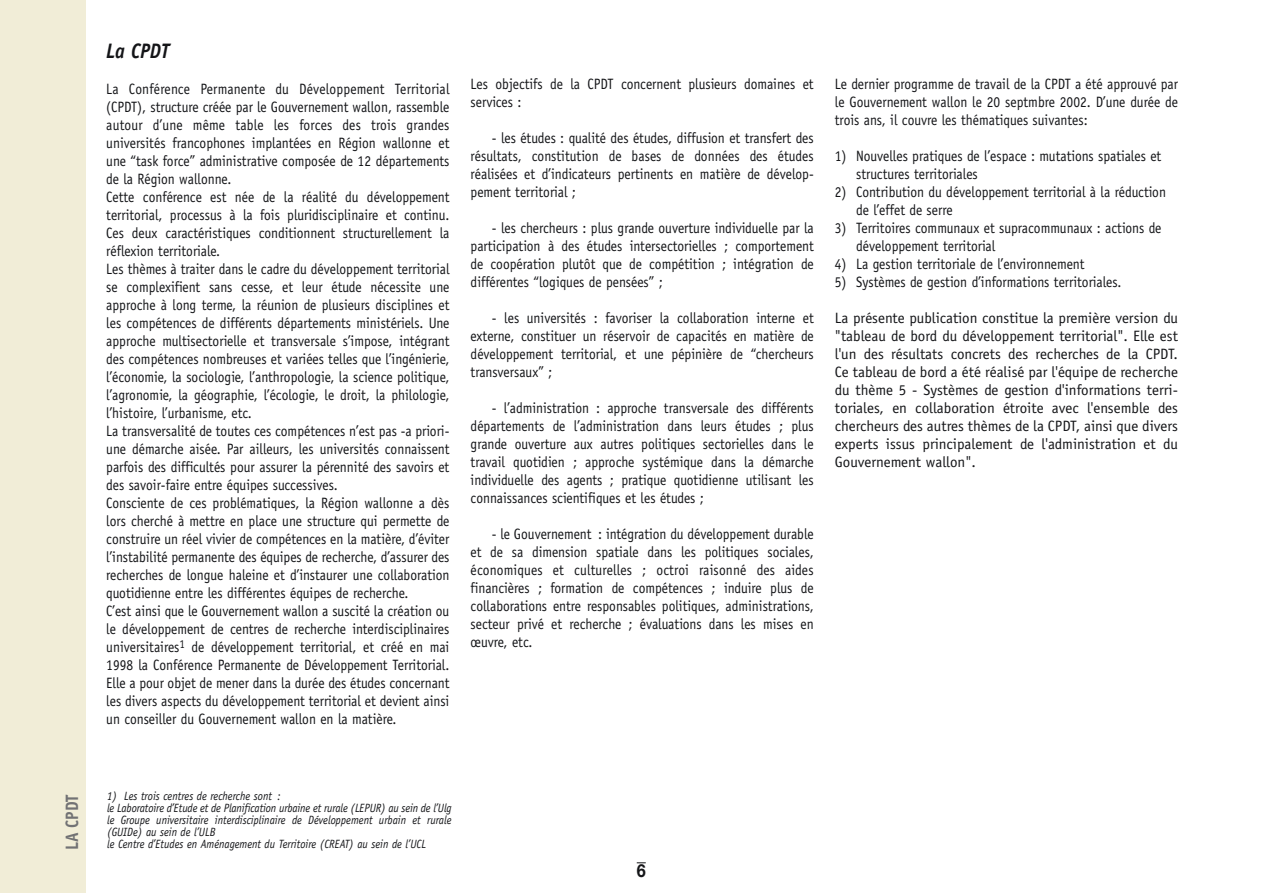
<style>
.page{position:relative;width:1263px;height:893px;background:#fff}
.page>*{position:absolute;margin:0;border:0;box-sizing:border-box;transform-origin:0 0}
.t1{font:italic 700 21px "Officina Sans";color:#141518;scale:.9 1}
.t2{font:700 18px "Officina Sans";color:#727274;scale:.9 1}
.t3{font:700 18px "Helvetica Neue";color:#141518;scale:.9 1}
.t4{font:15px/18px "Officina Sans";color:#141518;text-align:justify;scale:.9 1}
.t5{font:15px/18px "Officina Sans";color:#141518;text-align:justify}
.t6{font:italic 12px/12px "Officina Sans";color:#141518;scale:.9 1}
</style>
<div class="page">
<div style="left:0;top:0;width:85px;height:893px;background:#f1edd7"></div>
<p class="t2" style="left:65px;top:850px;width:63px;rotate:-90deg">LA CPDT</p>
<h1 class="t1" style="left:106px;top:43px;width:72px">La CPDT</h1>
<p class="t4" style="left:106px;top:81px;width:383px;text-align:left">La Conférence Permanente du Développement Territorial (CPDT), structure créée par le Gouvernement wallon, rassemble autour d’une même table les forces des trois grandes universités francophones implantées en Région wallonne et une “task force” administrative composée de 12 départements de la Région wallonne.<br>Cette conférence est née de la réalité du développement territorial, processus à la fois pluridisciplinaire et continu.<br>Ces deux caractéristiques conditionnent structurellement la réflexion territoriale.<br>Les thèmes à traiter dans le cadre du développement territorial se complexifient sans cesse, et leur étude nécessite une approche à long terme, la réunion de plusieurs disciplines et les compétences de différents départements ministériels. Une approche multisectorielle et transversale s’impose, intégrant des compétences nombreuses et variées telles que l’ingénierie, l’économie, la sociologie, l’anthropologie, la science politique, l’agronomie, la géographie, l’écologie, le droit, la philologie, l’histoire, l’urbanisme, etc.<br>La transversalité de toutes ces compétences n’est pas -a priori&shy;une démarche aisée. Par ailleurs, les universités connaissent parfois des difficultés pour assurer la pérennité des savoirs et des savoir-faire entre équipes successives.<br>Consciente de ces problématiques, la Région wallonne a dès lors cherché à mettre en place une structure qui permette de construire un réel vivier de compétences en la matière, d’éviter l’instabilité permanente des équipes de recherche, d’assurer des recherches de longue haleine et d’instaurer une collaboration quotidienne entre les différentes équipes de recherche.<br>C’est ainsi que le Gouvernement wallon a suscité la création ou le développement de centres de recherche interdisciplinaires universitaires<sup>1</sup> de développement territorial, et créé en mai 1998 la Conférence Permanente de Développement Territorial.<br>Elle a pour objet de mener dans la durée des études concernant les divers aspects du développement territorial et devient ainsi un conseiller du Gouvernement wallon en la matière.</p>
<p class="t4" style="left:471px;top:77px;width:383px">Les objectifs de la CPDT concernent plusieurs domaines et services :</p>
<p class="t4" style="left:471px;top:131px;width:383px;text-indent:21px">- les études : qualité des études, diffusion et transfert des résultats, constitution de bases de données des études réalisées et d’indicateurs pertinents en matière de dévelop&shy;pement territorial ;</p>
<p class="t4" style="left:471px;top:221px;width:383px;text-indent:21px">- les chercheurs : plus grande ouverture individuelle par la participation à des études intersectorielles ; comportement de coopération plutôt que de compétition ; intégration de différentes “logiques de pensées” ;</p>
<p class="t4" style="left:471px;top:311px;width:383px;text-indent:21px">- les universités : favoriser la collaboration interne et externe, constituer un réservoir de capacités en matière de développement territorial, et une pépinière de “chercheurs transversaux” ;</p>
<p class="t4" style="left:471px;top:401px;width:383px;text-indent:21px">- l’administration : approche transversale des différents départements de l’administration dans leurs études ; plus grande ouverture aux autres politiques sectorielles dans le travail quotidien ; approche systémique dans la démarche individuelle des agents ; pratique quotidienne utilisant les connaissances scientifiques et les études ;</p>
<p class="t4" style="left:471px;top:527px;width:383px;text-indent:21px">- le Gouvernement : intégration du développement durable et de sa dimension spatiale dans les politiques sociales, économiques et culturelles ; octroi raisonné des aides financières ; formation de compétences ; induire plus de collaborations entre responsables politiques, administrations, secteur privé et recherche ; évaluations dans les mises en œuvre, etc.</p>
<p class="t4" style="left:835px;top:77px;width:383px">Le dernier programme de travail de la CPDT a été approuvé par le Gouvernement wallon le 20 septmbre 2002. D’une durée de trois ans, il couvre les thématiques suivantes:</p>
<p class="t4" style="left:856px;top:149px;width:341px;text-indent:-21px">1) Nouvelles pratiques de l’espace : mutations spatiales et structures territoriales</p>
<p class="t4" style="left:856px;top:185px;width:346px;text-indent:-21px">2) Contribution du développement territorial à la réduction de l’effet de serre</p>
<p class="t4" style="left:856px;top:221px;width:341px;text-indent:-21px">3) Territoires communaux et supracommunaux : actions de développement territorial</p>
<p class="t4" style="left:835px;top:257px;width:279px">4) La gestion territoriale de l’environnement</p>
<p class="t4" style="left:835px;top:275px;width:320px">5) Systèmes de gestion d’informations territoriales.</p>
<p class="t5" style="left:835px;top:311px;width:345px">La présente publication constitue la première version du "tableau de bord du développement territorial". Elle est l'un des résultats concrets des recherches de la CPDT.<br>Ce tableau de bord a été réalisé par l'équipe de recherche du thème 5 - Systèmes de gestion d'informations terri&shy;toriales, en collaboration étroite avec l'ensemble des chercheurs des autres thèmes de la CPDT, ainsi que divers experts issus principalement de l'administration et du Gouvernement wallon".</p>
<p class="t6" style="left:107px;top:791px;width:384px">1) Les trois centres de recherche sont :<br>le Laboratoire d’Etude et de Planification urbaine et rurale (LEPUR) au sein de l’Ulg le Groupe universitaire interdisciplinaire de Développement urbain et rurale (GUIDe) au sein de l’ULB<br>le Centre d’Etudes en Aménagement du Territoire (CREAT) au sein de l’UCL</p>
<p class="t3" style="left:637px;top:864px;width:12px">6</p>
</div>
